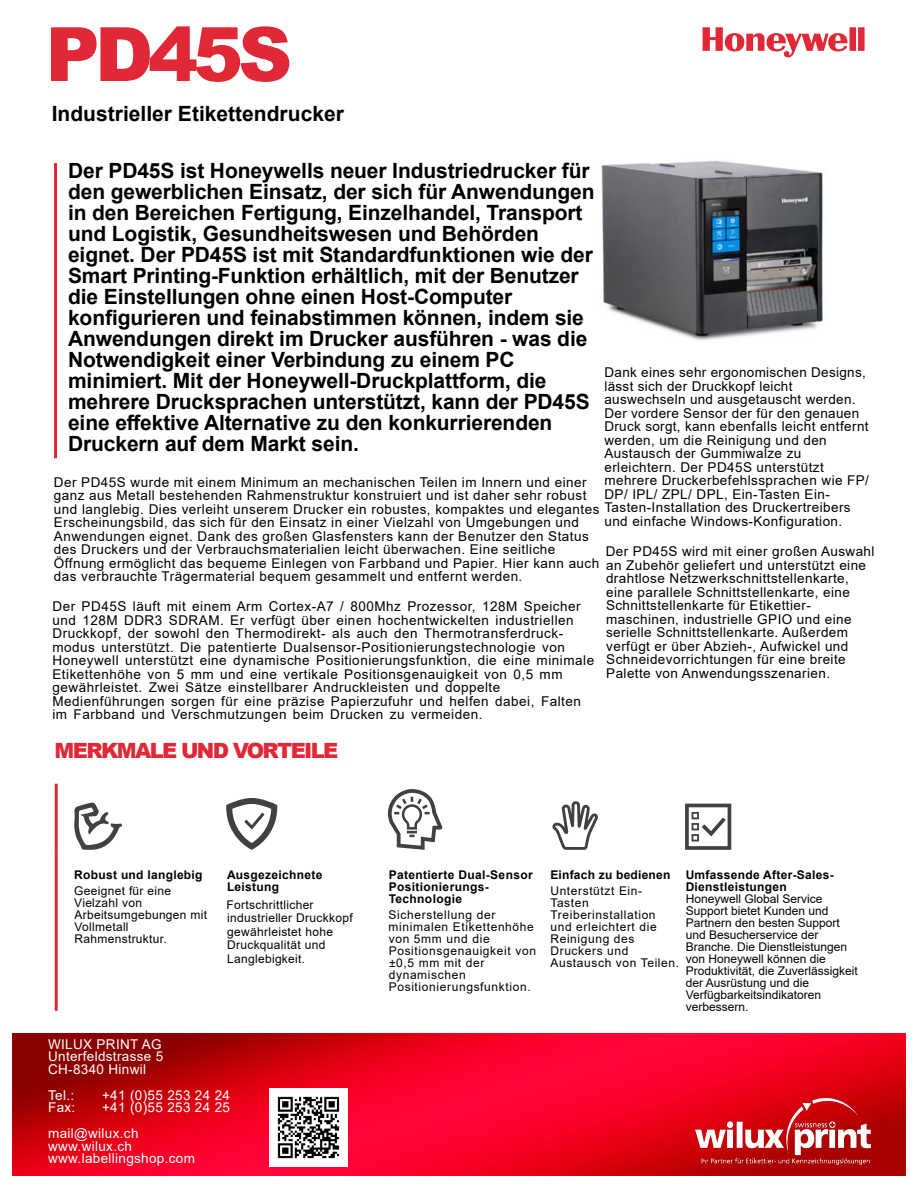
<style>
.page{position:relative;width:918px;height:1188px;background:#fff}
.page>*{position:absolute;margin:0;border:0;box-sizing:border-box;transform-origin:0 0}
.t1{font:900 75px "Arial";letter-spacing:-.065em;color:#e02836}
.t2{font:700 21px/21px "Arial";letter-spacing:-.005em;color:#000}
.t3{font:900 21px "Arial";letter-spacing:-.08em;color:#e02836}
.t4{font:13.5px/13.5px "Arial";letter-spacing:.035em;color:#000}
.t5{font:13.5px/12.8px "Arial";letter-spacing:.025em;color:#fff}
.t6{font:12px/12px "Arial";color:#000}
.t7{font:12px/12px "Arial";letter-spacing:.025em;color:#000}
.t8{font:700 12px/12px "Arial";letter-spacing:.025em;color:#000}
.t9{font:12px/12px "Arial";letter-spacing:.055em;color:#000}
.t10{font:12px/12px "Arial";letter-spacing:.05em;color:#000}
</style>
<div class="page">
<img style="left:601px;top:160px;width:223px;height:181px">
<svg style="left:703px;top:27px;width:162px;height:31px"></svg>
<hr style="left:54px;top:163px;width:3px;height:295px;background:#e02836">
<hr style="left:55px;top:784px;width:3px;height:66px;background:#e02836">
<hr style="left:55px;top:850px;width:3px;height:161px;background:#e02836">
<svg style="left:74px;top:802px;width:48px;height:48px"></svg>
<svg style="left:226px;top:798px;width:51px;height:52px"></svg>
<svg style="left:388px;top:789px;width:55px;height:61px"></svg>
<svg style="left:552px;top:801px;width:46px;height:49px"></svg>
<svg style="left:685px;top:804px;width:46px;height:46px"></svg>
<img style="left:12px;top:1033px;width:894px;height:142px">
<img style="left:270px;top:1089px;width:78px;height:78px">
<h1 class="t1" style="left:46px;top:27px;width:248px">PD45S</h1>
<h2 class="t2" style="left:52px;top:105px;width:294px">Industrieller Etikettendrucker</h2>
<p class="t2" style="left:68px;top:162px;width:528px">Der PD45S ist Honeywells neuer Industriedrucker für den gewerblichen Einsatz, der sich für Anwendungen in den Bereichen Fertigung, Einzelhandel, Transport und Logistik, Gesundheitswesen und Behörden eignet. Der PD45S ist mit Standardfunktionen wie der Smart Printing-Funktion erhältlich, mit der Benutzer die Einstellungen ohne einen Host-Computer konfigurieren und feinabstimmen können, indem sie Anwendungen direkt im Drucker ausführen - was die Notwendigkeit einer Verbindung zu einem PC minimiert. Mit der Honeywell-Druckplattform, die mehrere Drucksprachen unterstützt, kann der PD45S eine effektive Alternative zu den konkurrierenden Druckern auf dem Markt sein.</p>
<p class="t4" style="left:54px;top:476px;width:798px">Der PD45S wurde mit einem Minimum an mechanischen Teilen im Innern und einer<br>ganz aus Metall bestehenden Rahmenstruktur konstruiert und ist daher sehr robust<br>und langlebig. Dies verleiht unserem Drucker ein robustes, kompaktes und elegantes Tasten-Installation des Druckertreibers Erscheinungsbild, das sich für den Einsatz in einer Vielzahl von Umgebungen und<br>Anwendungen eignet. Dank des großen Glasfensters kann der Benutzer den Status<br>des Druckers und der Verbrauchsmaterialien leicht überwachen. Eine seitliche<br>Öffnung ermöglicht das bequeme Einlegen von Farbband und Papier. Hier kann auch<br>das verbrauchte Trägermaterial bequem gesammelt und entfernt werden.</p>
<p class="t4" style="left:52px;top:601px;width:543px">Der PD45S läuft mit einem Arm Cortex-A7 / 800Mhz Prozessor, 128M Speicher und 128M DDR3 SDRAM. Er verfügt über einen hochentwickelten industriellen Druckkopf, der sowohl den Thermodirekt- als auch den Thermotransferdruck&shy;modus unterstützt. Die patentierte Dualsensor-Positionierungstechnologie von Honeywell unterstützt eine dynamische Positionierungsfunktion, die eine minimale Etikettenhöhe von 5 mm und eine vertikale Positionsgenauigkeit von 0,5 mm gewährleistet. Zwei Sätze einstellbarer Andruckleisten und doppelte Medienführungen sorgen für eine präzise Papierzufuhr und helfen dabei, Falten im Farbband und Verschmutzungen beim Drucken zu vermeiden.</p>
<p class="t4" style="left:604px;top:367px;width:266px">Dank eines sehr ergonomischen Designs, lässt sich der Druckkopf leicht auswechseln und ausgetauscht werden.<br>Der vordere Sensor der für den genauen Druck sorgt, kann ebenfalls leicht entfernt werden, um die Reinigung und den Austausch der Gummiwalze zu erleichtern. Der PD45S unterstützt mehrere Druckerbefehlssprachen wie FP/ DP/ IPL/ ZPL/ DPL, Ein-Tasten Ein-</p>
<p class="t4" style="left:604px;top:516px;width:239px">und einfache Windows-Konfiguration.</p>
<p class="t4" style="left:606px;top:546px;width:270px">Der PD45S wird mit einer großen Auswahl an Zubehör geliefert und unterstützt eine drahtlose Netzwerkschnittstellenkarte, eine parallele Schnittstellenkarte, eine Schnittstellenkarte für Etikettier&shy;maschinen, industrielle GPIO und eine serielle Schnittstellenkarte. Außerdem verfügt er über Abzieh-, Aufwickel und Schneidevorrichtungen für eine breite Palette von Anwendungsszenarien.</p>
<h2 class="t3" style="left:55px;top:743px;width:285px">MERKMALE UND VORTEILE</h2>
<p class="t8" style="left:74px;top:870px;width:130px">Robust und langlebig</p>
<p class="t7" style="left:74px;top:886px;width:134px">Geeignet für eine<br>Vielzahl von<br>Arbeitsumgebungen mit<br>Vollmetall<br>Rahmenstruktur.</p>
<p class="t8" style="left:227px;top:870px;width:97px">Ausgezeichnete<br>Leistung</p>
<p class="t7" style="left:226px;top:899px;width:128px;line-height:13.5px">Fortschrittlicher industrieller Druckkopf gewährleistet hohe<br>Druckqualität und<br>Langlebigkeit.</p>
<p class="t5" style="left:48px;top:1039px;width:117px;text-align:justify">WILUX PRINT AG Unterfeldstrasse 5<br>CH-8340 Hinwil</p>
<p class="t5" style="left:48px;top:1090px;width:28px">Tel.:</p>
<p class="t5" style="left:102px;top:1090px;width:129px">+41 (0)55 253 24 24</p>
<p class="t5" style="left:48px;top:1102px;width:29px">Fax:</p>
<p class="t5" style="left:48px;top:1096px;width:183px;line-height:25.5px;text-indent:54px">+41 (0)55 253 24 25 mail@wilux.ch</p>
<p class="t5" style="left:48px;top:1141px;width:148px">www.wilux.ch www.labellingshop.com</p>
<p class="t8" style="left:389px;top:870px;width:146px">Patentierte Dual-Sensor<br>Positionierungs-<br>Technologie</p>
<p class="t9" style="left:389px;top:910px;width:149px">Sicherstellung der minimalen Etikettenhöhe von 5mm und die<br>Positionsgenauigkeit von ±0,5 mm mit der dynamischen<br>Positionierungsfunktion.</p>
<p class="t8" style="left:686px;top:870px;width:150px">Umfassende After-Sales-<br>Dienstleistungen</p>
<p class="t6" style="left:686px;top:894px;width:174px">Honeywell Global Service<br>Support bietet Kunden und<br>Partnern den besten Support und Besucherservice der<br>Branche. Die Dienstleistungen von Honeywell können die<br>Produktivität, die Zuverlässigkeit der Ausrüstung und die<br>Verfügbarkeitsindikatoren verbessern.</p>
<p class="t8" style="left:550px;top:870px;width:121px">Einfach zu bedienen</p>
<p class="t10" style="left:550px;top:886px;width:130px">Unterstützt Ein-<br>Tasten<br>Treiberinstallation und erleichtert die<br>Reinigung des<br>Druckers und<br>Austausch von Teilen.</p>
</div>
